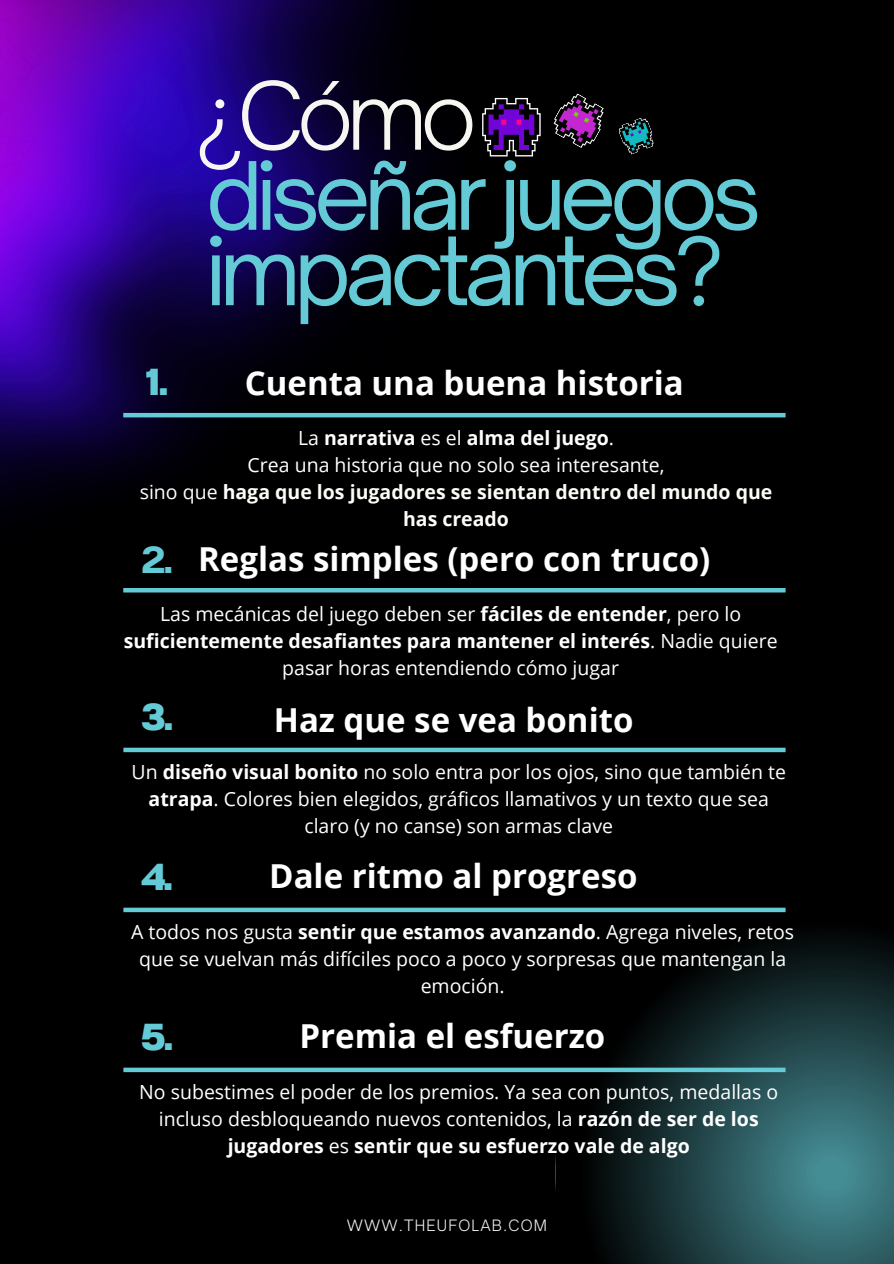
<style>
.page{position:relative;width:894px;height:1264px;background:#fff}
.page>*{position:absolute;margin:0;border:0;box-sizing:border-box;transform-origin:0 0}
.t1{font:90px/75.3px "Open Sauce One";letter-spacing:-.07em;color:#64cad6}
.t2{font:300 90px "Open Sauce One";color:#f8f6f1}
.t3{font:800 37.5px "Anantason";color:#64cad6}
.t4{font:700 37.5px "Anantason";color:#64cad6}
.t5{font:700 33px "Open Sans";color:#fff}
.t6{font:19.5px/27px "Open Sans";color:#fff;text-align:center}
.t7{font:300 15px "Open Sauce One";letter-spacing:.075em;color:#f1f2f2}
.s1{font-weight:700}
.s2{font-weight:700;color:#fdfcf7}
</style>
<div class="page">
<div style="left:0;top:0;width:893px;height:1263px;background:#000"></div>
<svg style="left:555px;top:907px;width:338px;height:356px"></svg>
<svg style="left:482px;top:98px;width:58px;height:58px"></svg>
<svg style="left:553px;top:93px;width:51px;height:55px"></svg>
<svg style="left:618px;top:118px;width:36px;height:37px"></svg>
<img style="left:0;top:0;width:466px;height:510px">
<hr style="left:123px;top:413px;width:662px;height:4px;background:#64cad6">
<hr style="left:123px;top:588px;width:662px;height:4px;background:#64cad6">
<div style="left:123px;top:747px;width:662px;height:5px;background:#64cad6"></div>
<div style="left:123px;top:907px;width:662px;height:5px;background:#64cad6"></div>
<div style="left:123px;top:1067px;width:662px;height:5px;background:#64cad6"></div>
<h1 class="t2" style="left:195px;top:60px;width:283px">¿Cómo</h1>
<p class="t1" style="left:206px;top:158px;width:557px">diseñar juegos impactantes?</p>
<h2 class="t3" style="left:146px;top:360px;width:23px">1.</h2>
<h2 class="t5" style="left:245px;top:359px;width:440px">Cuenta una buena historia</h2>
<p class="t6" style="left:140px;top:423px;width:634px">La <span class="s1">narrativa</span> es el <span class="s1">alma del juego</span>.<br>Crea una historia que no solo sea interesante,<br>sino que <span class="s1">h</span><span class="s2">aga que los jugadores se sientan dentro del mundo que has creado</span></p>
<h1 class="t4" style="left:141px;top:538px;width:33px">2.</h1>
<h3 class="t5" style="left:198px;top:536px;width:513px">Reglas simples (pero con truco)</h3>
<p class="t6" style="left:124px;top:600px;width:655px">Las mecánicas del juego deben ser <span class="s1">fáciles de entender</span>, pero lo <span class="s1">suficientemente desafiantes para mantener el interés</span>. Nadie quiere pasar horas entendiendo cómo jugar</p>
<h4 class="t3" style="left:141px;top:695px;width:33px">3.</h4>
<h3 class="t5" style="left:274px;top:696px;width:361px">Haz que se vea bonito</h3>
<p class="t6" style="left:131px;top:758px;width:655px">Un <span class="s1">diseño visual bonito</span> no solo entra por los ojos, sino que también te <span class="s1">atrapa</span>. Colores bien elegidos, gráficos llamativos y un texto que sea claro (y no canse) son armas clave</p>
<h4 class="t3" style="left:141px;top:855px;width:33px">4.</h4>
<h2 class="t5" style="left:269px;top:853px;width:370px">Dale ritmo al progreso</h2>
<h3 class="t6" style="left:131px;top:918px;width:664px">A todos nos gusta <span class="s1">sentir que estamos avanzando</span>. Agrega niveles, retos que se vuelvan más difíciles poco a poco y sorpresas que mantengan la emoción.</h3>
<p class="t3" style="left:141px;top:1015px;width:33px">5.</p>
<h4 class="t5" style="left:299px;top:1013px;width:307px">Premia el esfuerzo</h4>
<h3 class="t6" style="left:139px;top:1078px;width:640px">No subestimes el poder de los premios. Ya sea con puntos, medallas o incluso desbloqueando nuevos contenidos, la <span class="s1">razón de ser de los jugadores</span> es <span class="s1">sentir que su esfuerzo vale de algo</span></h3>
<p class="t7" style="left:346px;top:1215px;width:202px">WWW.THEUFOLAB.COM</p>
</div>
